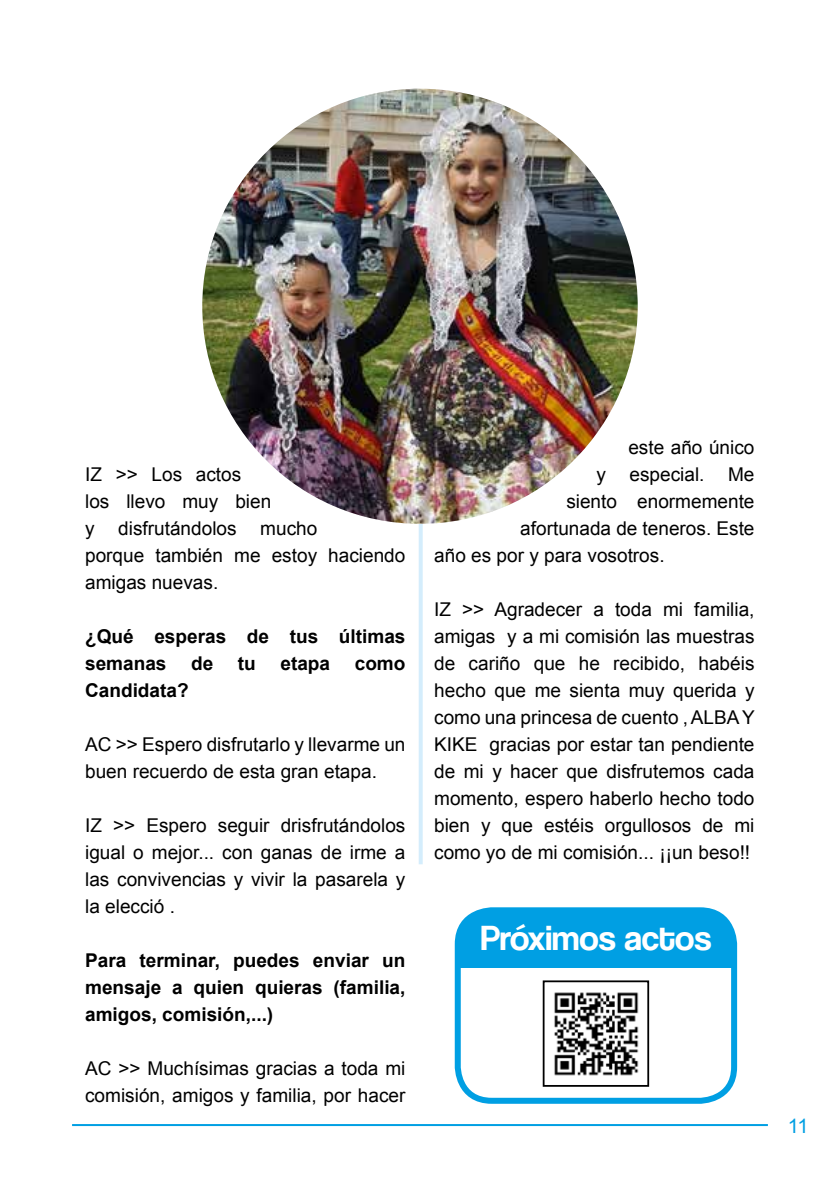
<style>
.page{position:relative;width:840px;height:1191px;background:#fff}
.page>*{position:absolute;margin:0;border:0;box-sizing:border-box;transform-origin:0 0}
.t1{font:36px "Coolvetica Rg";color:#fff}
.t2{font:20px "Arial";color:#009fe3}
.t3{font:19px/27px "Arial";color:#000}
.t4{font:700 19px/27px "Arial";color:#000}
</style>
<div class="page">
<hr style="left:72px;top:1124px;width:695px;height:2px;background:#009fe3">
<svg style="left:418px;top:524px;width:4px;height:340px"></svg>
<div style="left:457px;top:910px;width:276px;height:57px;background:#009fe3"></div>
<div style="left:454px;top:907px;width:282px;height:196px;border:6px solid #009fe3;border-radius:34px"></div>
<img style="left:554px;top:992px;width:85px;height:84px">
<div style="left:542px;top:980px;width:106px;height:106px;border:2px solid #000"></div>
<img style="left:202px;top:89px;width:435px;height:435px;border-radius:217px">
<p class="t3" style="left:85px;top:461px;width:321px">IZ &gt;&gt; Los actos<br>los llevo muy bien<br>y disfrutándolos mucho<br>porque también me estoy haciendo amigas nuevas.</p>
<p class="t4" style="left:85px;top:623px;width:321px">¿Qué esperas de tus últimas semanas</p>
<p class="t4" style="left:191px;top:650px;width:24px">de</p>
<p class="t4" style="left:238px;top:650px;width:19px">tu</p>
<p class="t4" style="left:280px;top:650px;width:51px">etapa</p>
<p class="t4" style="left:354px;top:650px;width:52px">como</p>
<p class="t4" style="left:85px;top:677px;width:105px">Candidata?</p>
<p class="t3" style="left:85px;top:731px;width:321px">AC &gt;&gt; Espero disfrutarlo y llevarme un buen recuerdo de esta gran etapa.</p>
<p class="t3" style="left:85px;top:812px;width:321px;text-align:justify">IZ &gt;&gt; Espero seguir drisfrutándolos igual o mejor... con ganas de irme a las convivencias y vivir la pasarela y la elecció .</p>
<p class="t4" style="left:85px;top:947px;width:322px;text-align:justify">Para terminar, puedes enviar un mensaje a quien quieras (familia, amigos, comisión,...)</p>
<p class="t3" style="left:85px;top:1055px;width:322px">AC &gt;&gt; Muchísimas gracias a toda mi comisión, amigos y familia, por hacer</p>
<p class="t3" style="left:628px;top:434px;width:127px">este año único</p>
<p class="t3" style="left:596px;top:461px;width:159px">y especial. Me</p>
<p class="t3" style="left:566px;top:488px;width:189px">siento enormemente</p>
<p class="t3" style="left:520px;top:515px;width:235px">afortunada de teneros. Este</p>
<p class="t3" style="left:434px;top:542px;width:232px">año es por y para vosotros.</p>
<p class="t3" style="left:434px;top:596px;width:322px;text-align:justify">IZ &gt;&gt; Agradecer a toda mi familia, amigas y a mi comisión las muestras de cariño que he recibido, habéis hecho que me sienta muy querida y como una princesa de cuento , ALBA Y KIKE gracias por estar tan pendiente de mi y hacer que disfrutemos cada momento, espero haberlo hecho todo bien y que estéis orgullosos de mi como yo de mi comisión... ¡¡un beso!!</p>
<h1 class="t1" style="left:480px;top:916px;width:232px">Próximos actos</h1>
<p class="t2" style="left:787px;top:1111px;width:22px">11</p>
</div>
